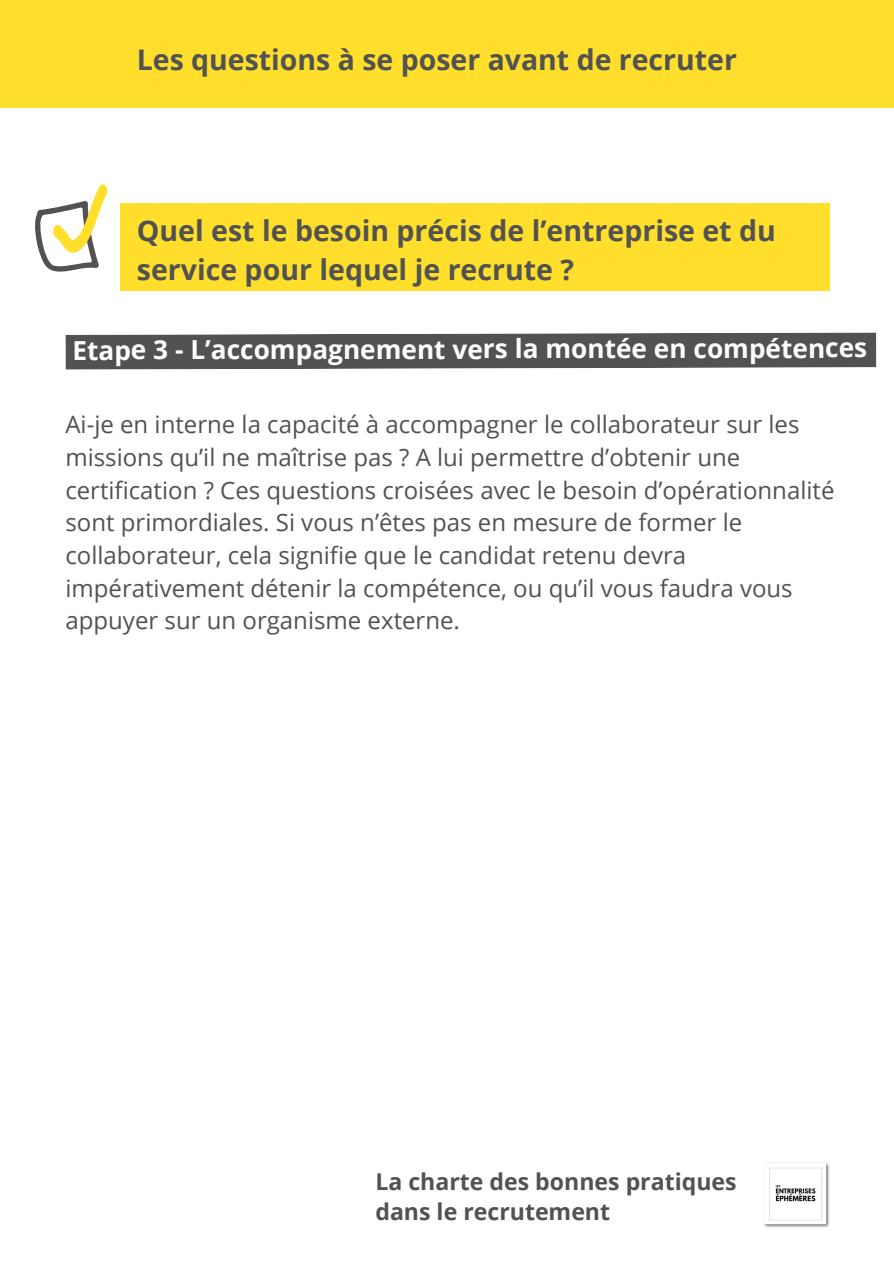
<style>
.page{position:relative;width:894px;height:1264px;background:#fff}
.page>*{position:absolute;margin:0;border:0;box-sizing:border-box;transform-origin:0 0}
.t1{font:700 28.5px/39.3px "Open Sans";color:#525252}
.t2{font:700 26.25px "Open Sans";letter-spacing:-.005em;color:#fff}
.t3{font:24px/32.7px "Open Sans";color:#525252}
.t4{font:700 23.1px/29.2px "Open Sans";color:#525252}
</style>
<div class="page">
<div style="left:120px;top:203px;width:709px;height:87px;background:#ffdf2c"></div>
<svg style="left:35px;top:184px;width:73px;height:88px"></svg>
<svg style="left:65px;top:332px;width:811px;height:37px;background:#5d5d5d"></svg>
<div style="left:0;top:0;width:893px;height:107px;background:#ffdf2c"></div>
<img style="left:764px;top:1162px;width:66px;height:66px">
<h1 class="t1" style="left:137px;top:40px;width:601px">Les questions à se poser avant de recruter</h1>
<h1 class="t1" style="left:137px;top:210px;width:640px">Quel est le besoin précis de l’entreprise et du service pour lequel je recrute ?</h1>
<p class="t2" style="left:72px;top:330px;width:796px">Etape 3 - L’accompagnement vers la montée en compétences</p>
<h1 class="t3" style="left:65px;top:408px;width:770px">Ai-je en interne la capacité à accompagner le collaborateur sur les missions qu’il ne maîtrise pas ? A lui permettre d’obtenir une certification ? Ces questions croisées avec le besoin d’opérationnalité sont primordiales. Si vous n’êtes pas en mesure de former le collaborateur, cela signifie que le candidat retenu devra impérativement détenir la compétence, ou qu’il vous faudra vous appuyer sur un organisme externe.</h1>
<p class="t4" style="left:375px;top:1166px;width:362px">La charte des bonnes pratiques dans le recrutement</p>
</div>
